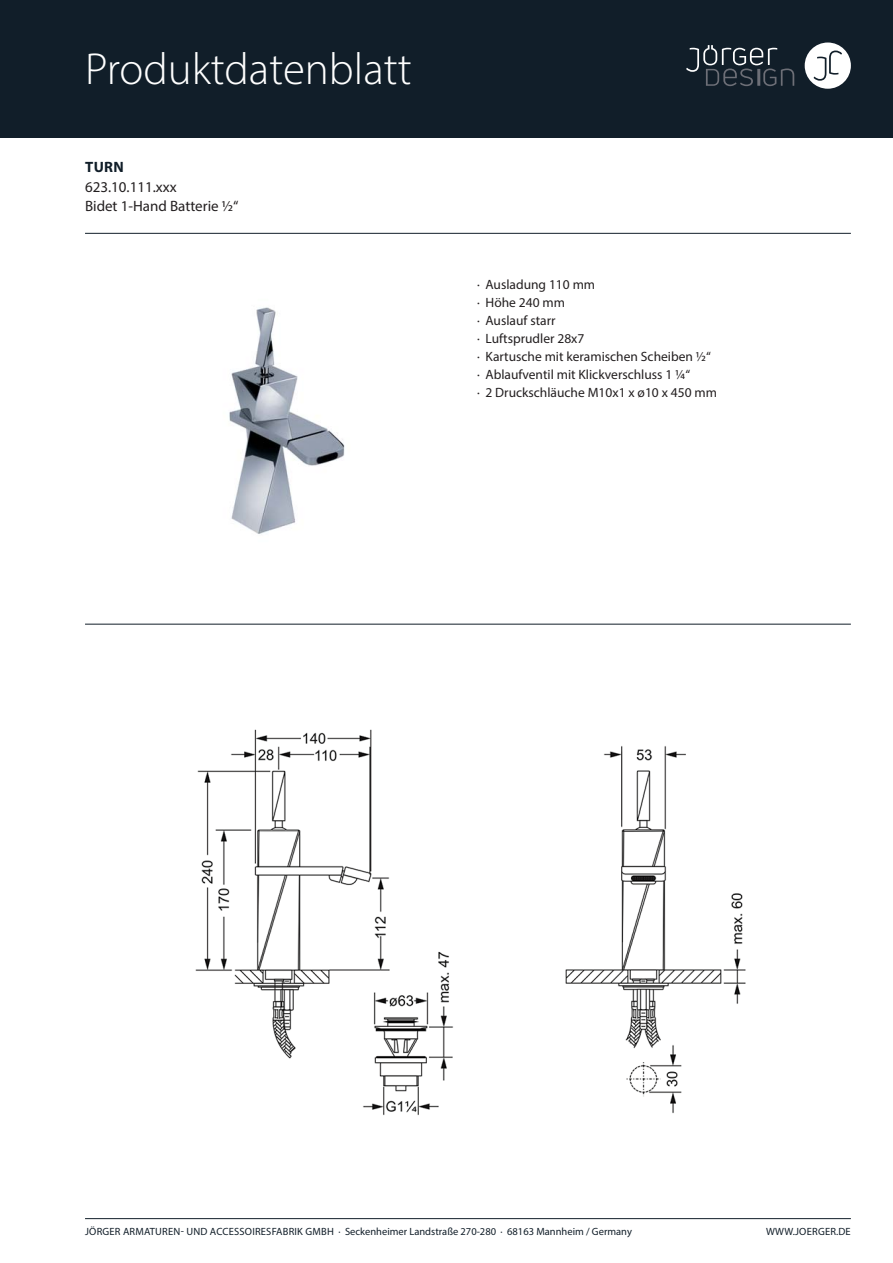
<style>
.page{position:relative;width:893px;height:1263px;background:#fff}
.page>*{position:absolute;margin:0;border:0;box-sizing:border-box;transform-origin:0 0}
.t1{font:300 45px "Myriad Pro";color:#fff}
.t2{font:15px "Myriad Pro";color:#231f20}
.t3{font:700 15px "Myriad Pro";color:#111e29}
.t4{font:13.5px/18px "Myriad Pro";color:#231f20}
.t5{font:10.5px "Myriad Pro";letter-spacing:.005em;color:#111e29}
</style>
<div class="page">
<div style="left:0;top:0;width:893px;height:138px;background:#111e29"></div>
<div style="left:805px;top:43px;width:46px;height:46px;background:#fff;border-radius:50%"></div>
<svg style="left:814px;top:51px;width:28px;height:30px"></svg>
<svg style="left:686px;top:45px;width:108px;height:41px"></svg>
<hr style="left:85px;top:1218px;width:766px;height:1px;background:#111e29">
<hr style="left:85px;top:233px;width:766px;height:1px;background:#111e29">
<hr style="left:85px;top:624px;width:766px;height:1px;background:#111e29">
<img style="left:229px;top:307px;width:116px;height:227px">
<img style="left:195px;top:729px;width:551px;height:386px">
<h1 class="t1" style="left:85px;top:52px;width:328px">Produktdatenblatt</h1>
<p class="t3" style="left:85px;top:161px;width:40px">TURN</p>
<p class="t2" style="left:85px;top:200px;width:155px">Bidet 1-Hand Batterie ½“</p>
<p class="t2" style="left:85px;top:181px;width:93px">623.10.111.xxx</p>
<p class="t4" style="left:477px;top:277px;width:241px">· Ausladung 110 mm<br>· Höhe 240 mm<br>· Auslauf starr<br>· Luftsprudler 28x7<br>· Kartusche mit keramischen Scheiben ½“ · Ablaufventil mit Klickverschluss 1 ¼“<br>· 2 Druckschläuche M10x1 x ø10 x 450 mm</p>
<p class="t5" style="left:85px;top:1228px;width:548px">JÖRGER ARMATUREN- UND ACCESSOIRESFABRIK GMBH · Seckenheimer Landstraße 270-280 · 68163 Mannheim / Germany</p>
<p class="t5" style="left:766px;top:1228px;width:86px">WWW.JOERGER.DE</p>
</div>
